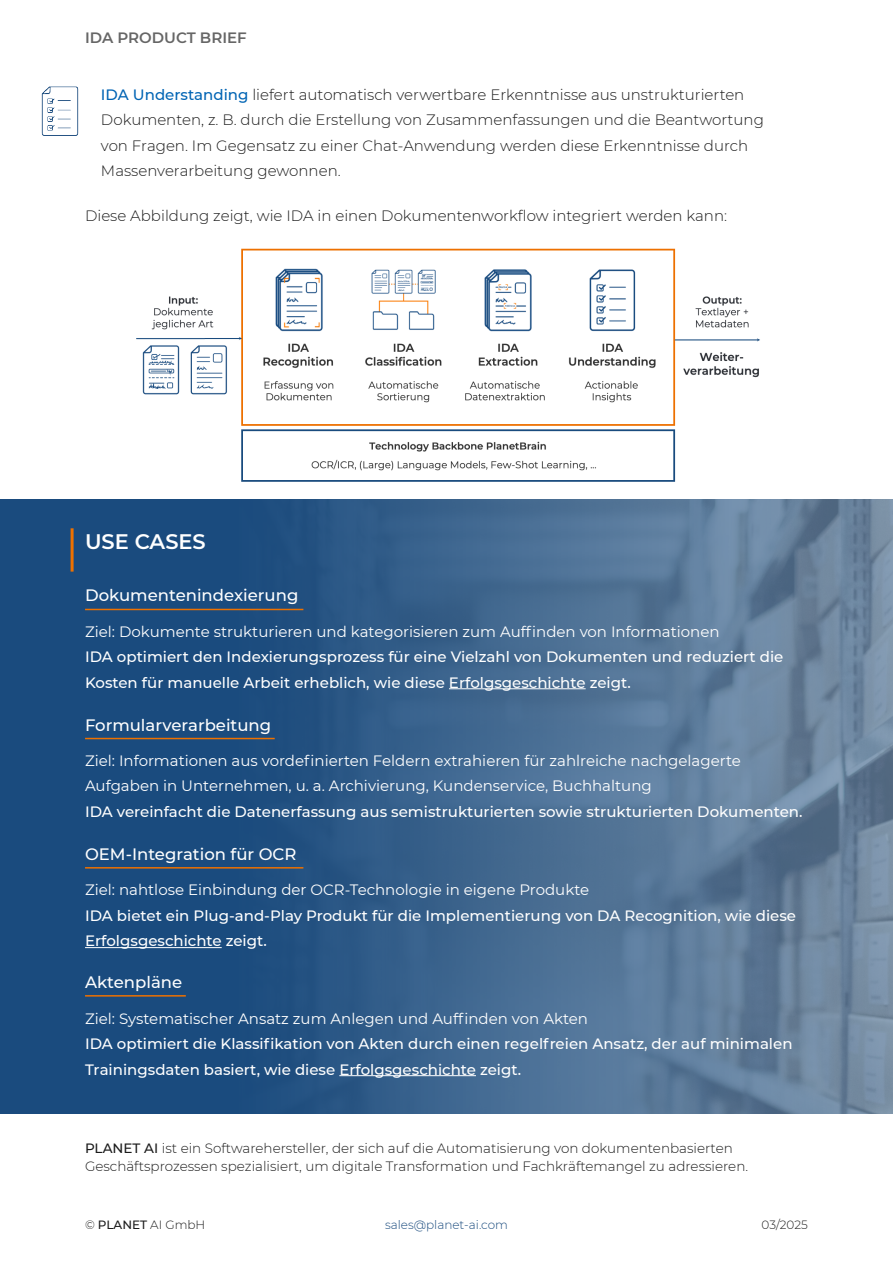
<style>
.page{position:relative;width:893px;height:1263px;background:#fff}
.page>*{position:absolute;margin:0;border:0;box-sizing:border-box;transform-origin:0 0}
.t1{font:600 21px "Montserrat";color:#fff}
.t2{font:500 16.5px "Montserrat";color:#fff}
.t3{font:500 15px/25.5px "Montserrat";color:#fff}
.t4{font:15px/25.5px "Montserrat";color:#fff}
.t5{font:300 15px/25.5px "Montserrat";color:#1b1b1b}
.t6{font:600 15px "Montserrat";color:#666}
.t7{font:300 13.5px/18px "Montserrat";color:#1b1b1b}
.t8{font:300 12px "Montserrat";color:#1b1b1b}
.t9{font:300 12px "Montserrat";color:#1a4b7e}
.s1{font-weight:500;color:#0064b4}
.s2{font-weight:500}
</style>
<div class="page">
<svg style="left:0;top:499px;width:893px;height:614px;background:#3e648d"></svg>
<hr style="left:71px;top:528px;width:3px;height:44px;background:#ee7100">
<hr style="left:449px;top:688px;width:137px;height:1px;background:#fff">
<hr style="left:85px;top:609px;width:218px;height:1px;background:#ee7100">
<hr style="left:85px;top:738px;width:190px;height:1px;background:#ee7100">
<hr style="left:85px;top:947px;width:137px;height:1px;background:#fff">
<hr style="left:85px;top:867px;width:218px;height:1px;background:#ee7100">
<hr style="left:339px;top:1075px;width:137px;height:1px;background:#fff">
<hr style="left:85px;top:995px;width:101px;height:1px;background:#ee7100">
<img style="left:41px;top:86px;width:38px;height:50px">
<img style="left:136px;top:248px;width:624px;height:234px">
<p class="t6" style="left:85px;top:27px;width:163px">IDA PRODUCT BRIEF</p>
<p class="t5" style="left:101px;top:81px;width:664px"><span class="s1">IDA Understanding</span> liefert automatisch verwertbare Erkenntnisse aus unstrukturierten Dokumenten, z. B. durch die Erstellung von Zusammenfassungen und die Beantwortung von Fragen. Im Gegensatz zu einer Chat-Anwendung werden diese Erkenntnisse durch Massenverarbeitung gewonnen.</p>
<p class="t5" style="left:85px;top:203px;width:644px">Diese Abbildung zeigt, wie IDA in einen Dokumentenworkflow integriert werden kann:</p>
<p class="t1" style="left:85px;top:526px;width:122px">USE CASES</p>
<p class="t2" style="left:85px;top:584px;width:215px">Dokumentenindexierung</p>
<p class="t4" style="left:85px;top:618px;width:636px">Ziel: Dokumente strukturieren und kategorisieren zum Auffinden von Informationen</p>
<p class="t3" style="left:85px;top:643px;width:700px">IDA optimiert den Indexierungsprozess für eine Vielzahl von Dokumenten und reduziert die<br>Kosten für manuelle Arbeit erheblich, wie diese Erfolgsgeschichte zeigt.</p>
<p class="t2" style="left:85px;top:713px;width:188px">Formularverarbeitung</p>
<p class="t4" style="left:85px;top:747px;width:657px">Ziel: Informationen aus vordefinierten Feldern extrahieren für zahlreiche nachgelagerte<br>Aufgaben in Unternehmen, u. a. Archivierung, Kundenservice, Buchhaltung</p>
<p class="t3" style="left:85px;top:798px;width:719px">IDA vereinfacht die Datenerfassung aus semistrukturierten sowie strukturierten Dokumenten.</p>
<p class="t2" style="left:85px;top:843px;width:213px">OEM-Integration für OCR</p>
<p class="t4" style="left:85px;top:877px;width:506px">Ziel: nahtlose Einbindung der OCR-Technologie in eigene Produkte</p>
<p class="t3" style="left:85px;top:902px;width:713px">IDA bietet ein Plug-and-Play Produkt für die Implementierung von DA Recognition, wie diese<br>Erfolgsgeschichte zeigt.</p>
<p class="t2" style="left:85px;top:971px;width:99px">Aktenpläne</p>
<p class="t4" style="left:85px;top:1005px;width:505px">Ziel: Systematischer Ansatz zum Anlegen und Auffinden von Akten</p>
<p class="t3" style="left:85px;top:1030px;width:709px">IDA optimiert die Klassifikation von Akten durch einen regelfreien Ansatz, der auf minimalen<br>Trainingsdaten basiert, wie diese Erfolgsgeschichte zeigt.</p>
<p class="t7" style="left:85px;top:1138px;width:665px"><span class="s2">PLANET AI</span> ist ein Softwarehersteller, der sich auf die Automatisierung von dokumentenbasierten<br>Geschäftsprozessen spezialisiert, um digitale Transformation und Fachkräftemangel zu adressieren.</p>
<p class="t8" style="left:85px;top:1216px;width:122px">© <span class="s2">PLANET</span> AI GmbH</p>
<p class="t9" style="left:385px;top:1216px;width:124px">sales@planet-ai.com</p>
<p class="t8" style="left:762px;top:1216px;width:48px">03/2025</p>
</div>
